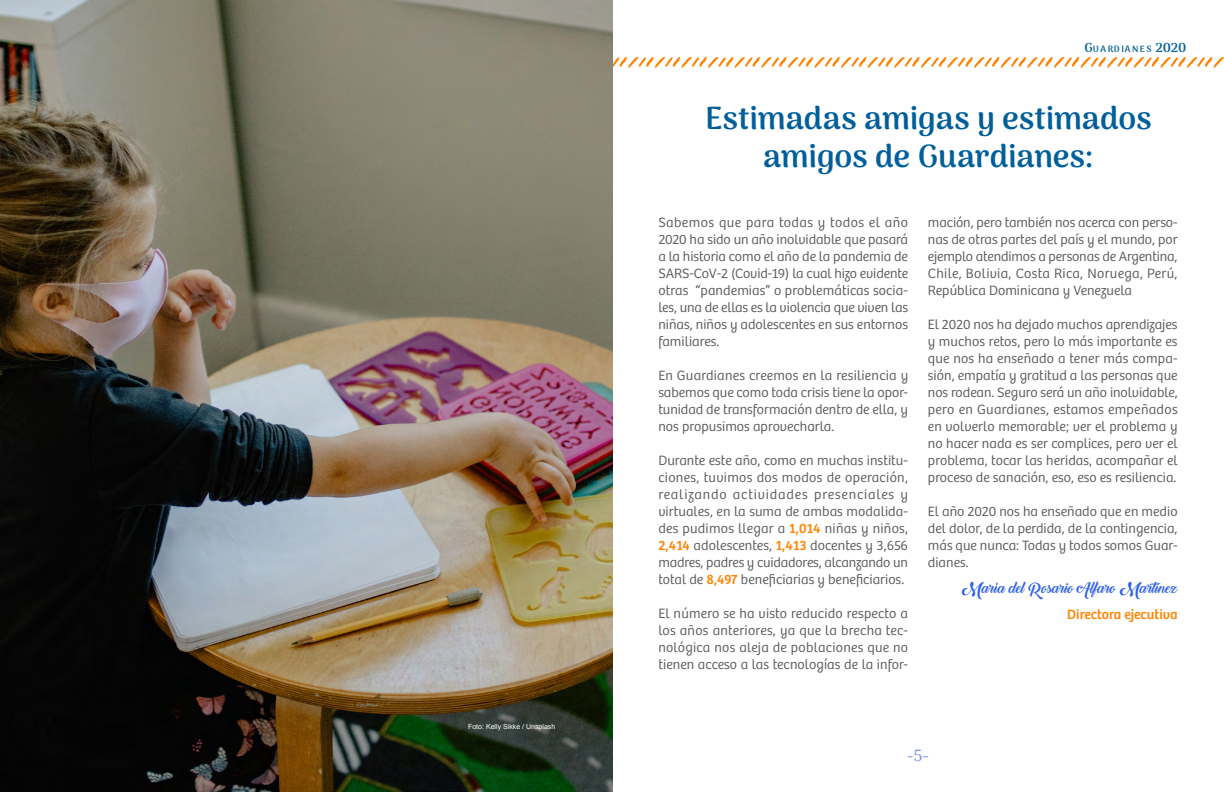
<style>
.page{position:relative;width:1224px;height:792px;background:#fff}
.page>*{position:absolute;margin:0;border:0;box-sizing:border-box;transform-origin:0 0}
.t1{font:700 32px/38.4px "Arima Madurai";letter-spacing:-.005em;color:#005f9b;text-align:center}
.t2{font:500 16px "Arima Madurai";color:#7894e8}
.t3{font:300 14px/17px "Bree";letter-spacing:.005em;color:#58595b;text-align:justify}
.t4{font:14px "Backto Black Demo";color:#3061e8}
.t5{font:14px "Bree";color:#ff8300}
.t6{font:700 9.1px "Arima Madurai";letter-spacing:.17em;color:#005f9b}
.t7{font:7px "Arial";color:#fff}
.s1{font-size:13px}
.s2{font-weight:400;color:#ff8300}
</style>
<div class="page">
<svg style="left:612px;top:57px;width:612px;height:11px"></svg>
<img style="left:0;top:0;width:612px;height:792px">
<p class="t7" style="left:468px;top:722px;width:89px">Foto: Kelly Sikke / Unsplash</p>
<p class="t6" style="left:1085px;top:42px;width:103px"><span class="s1">G</span>UARDIANES <span class="s1">2020</span></p>
<h1 class="t1" style="left:705px;top:100px;width:448px">Estimadas amigas y estimados amigos de Guardianes:</h1>
<p class="t3" style="left:658px;top:214px;width:251px">Sabemos que para todas y todos el año 2020 ha sido un año inolvidable que pasará a la historia como el año de la pandemia de SARS-CoV-2 (Covid-19) la cual hizo evidente otras “pandemias” o problemáticas socia&shy;les, una de ellas es la violencia que viven las niñas, niños y adolescentes en sus entornos familiares.</p>
<p class="t3" style="left:658px;top:367px;width:251px">En Guardianes creemos en la resiliencia y sabemos que como toda crisis tiene la opor&shy;tunidad de transformación dentro de ella, y nos propusimos aprovecharla.</p>
<p class="t3" style="left:658px;top:452px;width:251px">Durante este año, como en muchas institu&shy;ciones, tuvimos dos modos de operación, realizando actividades presenciales y virtuales, en la suma de ambas modalida&shy;des pudimos llegar a <span class="s2">1,014</span> niñas y niños, <span class="s2">2,414</span> adolescentes, <span class="s2">1,413</span> docentes y 3,656 madres, padres y cuidadores, alcanzando un total de <span class="s2">8,497</span> beneficiarias y beneficiarios.</p>
<p class="t3" style="left:658px;top:605px;width:251px">El número se ha visto reducido respecto a los años anteriores, ya que la brecha tec&shy;nológica nos aleja de poblaciones que no tienen acceso a las tecnologías de la infor-</p>
<p class="t3" style="left:928px;top:214px;width:251px">mación, pero también nos acerca con perso&shy;nas de otras partes del país y el mundo, por ejemplo atendimos a personas de Argentina, Chile, Bolivia, Costa Rica, Noruega, Perú, República Dominicana y Venezuela</p>
<p class="t3" style="left:928px;top:316px;width:251px">El 2020 nos ha dejado muchos aprendizajes y muchos retos, pero lo más importante es que nos ha enseñado a tener más compa&shy;sión, empatía y gratitud a las personas que nos rodean. Seguro será un año inolvidable, pero en Guardianes, estamos empeñados en volverlo memorable; ver el problema y no hacer nada es ser complices, pero ver el problema, tocar las heridas, acompañar el proceso de sanación, eso, eso es resiliencia.</p>
<p class="t3" style="left:928px;top:503px;width:251px">El año 2020 nos ha enseñado que en medio del dolor, de la perdida, de la contingencia, más que nunca: Todas y todos somos Guar&shy;dianes.</p>
<p class="t4" style="left:962px;top:580px;width:217px">María del Rosario Alfaro Martínez</p>
<p class="t5" style="left:1067px;top:606px;width:112px">Directora ejecutiva</p>
<p class="t2" style="left:907px;top:744px;width:23px">-5-</p>
</div>
